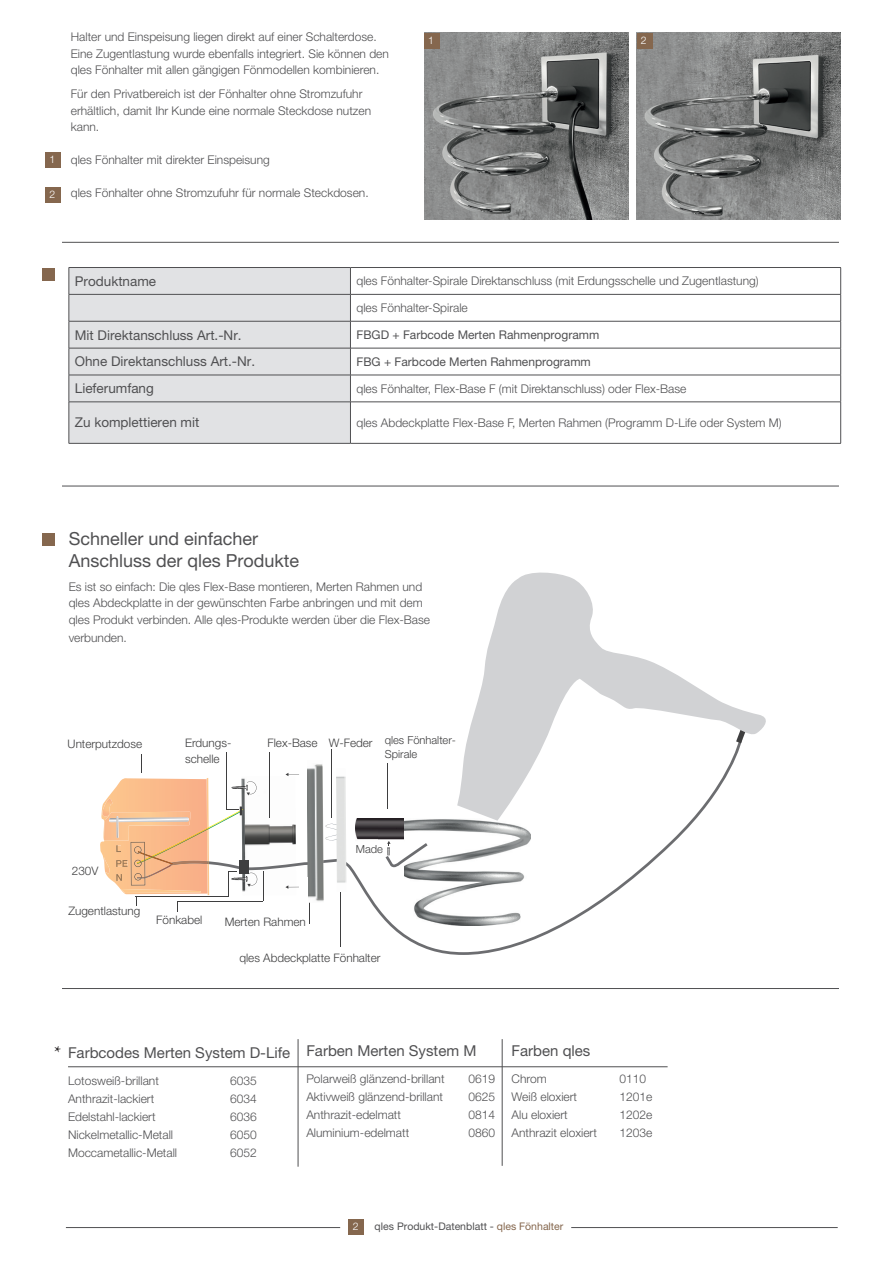
<style>
.page{position:relative;width:893px;height:1263px;background:#fff}
.page>*{position:absolute;margin:0;border:0;box-sizing:border-box;transform-origin:0 0}
.t1{font:18px/22.5px "Helvetica Neue LT Pro";color:#505052}
.t2{font:18px "Minion Pro";color:#231f20}
.t3{font:15px "Helvetica Neue LT Pro";color:#505052}
.t4{font:13.5px "Helvetica Neue LT Pro";color:#505052}
.t5{font:300 12px/16.5px "Helvetica Neue LT Pro";color:#505052}
.t6{font:12px "Helvetica Neue LT Pro";color:#505052}
.t7{font:300 11.7px "Helvetica Neue";color:#3e3e3f}
.t8{font:300 11.1px/13.6px "Helvetica Neue";color:#3e3e3f}
.t9{font:10.5px "Helvetica Neue LT Pro";color:#505052}
.t10{font:300 10.5px "Helvetica Neue LT Pro";color:#fff}
.s1{color:#85674e}
</style>
<div class="page">
<hr style="left:66px;top:1227px;width:274px;height:1px;background:#505052">
<hr style="left:571px;top:1227px;width:267px;height:1px;background:#505052">
<div style="left:349px;top:1219px;width:15px;height:15px;background:#85674e"></div>
<div style="left:70px;top:268px;width:280px;height:175px;background:#e1e2e4"></div>
<hr style="left:69px;top:267px;width:281px;height:1px;background:#505052">
<hr style="left:350px;top:267px;width:491px;height:1px;background:#505052">
<svg style="left:69px;top:268px;width:1px;height:134px"></svg>
<svg style="left:840px;top:268px;width:1px;height:134px"></svg>
<hr style="left:69px;top:402px;width:1px;height:41px;background:#505052">
<hr style="left:840px;top:402px;width:1px;height:41px;background:#505052">
<hr style="left:69px;top:294px;width:281px;height:1px;background:#505052">
<hr style="left:350px;top:294px;width:491px;height:1px;background:#505052">
<hr style="left:69px;top:321px;width:281px;height:1px;background:#505052">
<hr style="left:350px;top:321px;width:491px;height:1px;background:#505052">
<hr style="left:69px;top:348px;width:281px;height:1px;background:#505052">
<hr style="left:350px;top:348px;width:491px;height:1px;background:#505052">
<hr style="left:69px;top:375px;width:281px;height:1px;background:#505052">
<hr style="left:350px;top:375px;width:491px;height:1px;background:#505052">
<svg style="left:350px;top:268px;width:1px;height:134px"></svg>
<hr style="left:69px;top:402px;width:281px;height:1px;background:#505052">
<hr style="left:350px;top:402px;width:491px;height:1px;background:#505052">
<hr style="left:350px;top:402px;width:1px;height:41px;background:#505052">
<hr style="left:69px;top:443px;width:281px;height:1px;background:#505052">
<hr style="left:350px;top:443px;width:491px;height:1px;background:#505052">
<div style="left:42px;top:268px;width:13px;height:13px;background:#85674e"></div>
<div style="left:42px;top:533px;width:13px;height:13px;background:#85674e"></div>
<hr style="left:62px;top:486px;width:777px;height:1px;background:#505052">
<hr style="left:62px;top:242px;width:777px;height:1px;background:#505052">
<hr style="left:62px;top:988px;width:777px;height:1px;background:#505052">
<img style="left:424px;top:33px;width:204px;height:187px">
<img style="left:637px;top:33px;width:204px;height:187px">
<div style="left:424px;top:33px;width:16px;height:15px;background:#85674e"></div>
<div style="left:45px;top:152px;width:16px;height:16px;background:#85674e"></div>
<div style="left:45px;top:187px;width:16px;height:16px;background:#85674e"></div>
<div style="left:637px;top:33px;width:15px;height:15px;background:#85674e"></div>
<hr style="left:269px;top:752px;width:1px;height:66px;background:#3e3e3f">
<hr style="left:227px;top:752px;width:1px;height:58px;background:#3e3e3f">
<svg style="left:324px;top:763px;width:370px;height:192px"></svg>
<img style="left:336px;top:768px;width:10px;height:124px">
<svg style="left:457px;top:572px;width:309px;height:249px"></svg>
<svg style="left:100px;top:754px;width:210px;height:170px"></svg>
<svg style="left:366px;top:841px;width:62px;height:33px"></svg>
<img style="left:307px;top:760px;width:17px;height:143px">
<hr style="left:331px;top:749px;width:1px;height:69px;background:#3e3e3f">
<hr style="left:68px;top:1066px;width:600px;height:1px;background:#505052">
<hr style="left:298px;top:1039px;width:1px;height:128px;background:#505052">
<hr style="left:502px;top:1039px;width:1px;height:127px;background:#505052">
<p class="t10" style="left:50px;top:153px;width:7px">1</p>
<p class="t10" style="left:50px;top:188px;width:7px">2</p>
<p class="t5" style="left:71px;top:29px;width:320px">Halter und Einspeisung liegen direkt auf einer Schalterdose.<br>Eine Zugentlastung wurde ebenfalls integriert. Sie können den qles Fönhalter mit allen gängigen Fönmodellen kombinieren.</p>
<p class="t5" style="left:71px;top:86px;width:302px">Für den Privatbereich ist der Fönhalter ohne Stromzufuhr erhältlich, damit Ihr Kunde eine normale Steckdose nutzen kann.</p>
<p class="t5" style="left:71px;top:152px;width:200px">qles Fönhalter mit direkter Einspeisung</p>
<p class="t5" style="left:71px;top:185px;width:299px">qles Fönhalter ohne Stromzufuhr für normale Steckdosen.</p>
<p class="t10" style="left:428px;top:34px;width:7px">1</p>
<p class="t10" style="left:641px;top:34px;width:7px">2</p>
<p class="t4" style="left:75px;top:273px;width:83px">Produktname</p>
<p class="t5" style="left:356px;top:272px;width:404px">qles Fönhalter-Spirale Direktanschluss (mit Erdungsschelle und Zugentlastung)</p>
<p class="t5" style="left:356px;top:299px;width:113px">qles Fönhalter-Spirale</p>
<p class="t4" style="left:75px;top:327px;width:168px">Mit Direktanschluss Art.-Nr.</p>
<p class="t6" style="left:356px;top:328px;width:244px">FBGD + Farbcode Merten Rahmenprogramm</p>
<p class="t4" style="left:75px;top:353px;width:182px">Ohne Direktanschluss Art.-Nr.</p>
<p class="t6" style="left:356px;top:354px;width:236px">FBG + Farbcode Merten Rahmenprogramm</p>
<p class="t4" style="left:75px;top:380px;width:81px">Lieferumfang</p>
<p class="t5" style="left:356px;top:380px;width:332px">qles Fönhalter, Flex-Base F (mit Direktanschluss) oder Flex-Base</p>
<p class="t4" style="left:75px;top:415px;width:126px">Zu komplettieren mit</p>
<p class="t5" style="left:356px;top:414px;width:427px">qles Abdeckplatte Flex-Base F, Merten Rahmen (Programm D-Life oder System M)</p>
<h1 class="t1" style="left:69px;top:527px;width:232px">Schneller und einfacher<br>Anschluss der qles Produkte</h1>
<p class="t5" style="left:69px;top:578px;width:363px">Es ist so einfach: Die qles Flex-Base montieren, Merten Rahmen und qles Abdeckplatte in der gewünschten Farbe anbringen und mit dem qles Produkt verbinden. Alle qles-Produkte werden über die Flex-Base</p>
<p class="t5" style="left:69px;top:629px;width:60px">verbunden.</p>
<p class="t7" style="left:68px;top:736px;width:76px">Unterputzdose</p>
<p class="t7" style="left:185px;top:736px;width:48px">Erdungs-</p>
<p class="t7" style="left:267px;top:736px;width:52px">Flex-Base</p>
<p class="t7" style="left:185px;top:751px;width:36px">schelle</p>
<p class="t7" style="left:329px;top:735px;width:45px">W-Feder</p>
<p class="t8" style="left:385px;top:733px;width:73px">qles Fönhalter-<br>Spirale</p>
<p class="t7" style="left:72px;top:864px;width:28px">230V</p>
<p class="t7" style="left:68px;top:904px;width:73px">Zugentlastung</p>
<p class="t7" style="left:156px;top:912px;width:48px">Fönkabel</p>
<p class="t7" style="left:225px;top:914px;width:83px">Merten Rahmen</p>
<p class="t8" style="left:356px;top:842px;width:29px">Made</p>
<p class="t7" style="left:239px;top:950px;width:143px">qles Abdeckplatte Fönhalter</p>
<h1 class="t2" style="left:54px;top:1040px;width:9px">*</h1>
<p class="t3" style="left:68px;top:1044px;width:224px">Farbcodes Merten System D-Life</p>
<p class="t5" style="left:68px;top:1072px;width:92px">Lotosweiß-brillant</p>
<p class="t5" style="left:230px;top:1072px;width:28px">6035</p>
<p class="t5" style="left:68px;top:1090px;width:88px">Anthrazit-lackiert</p>
<p class="t5" style="left:230px;top:1090px;width:28px">6034</p>
<p class="t5" style="left:68px;top:1108px;width:89px">Edelstahl-lackiert</p>
<p class="t5" style="left:230px;top:1108px;width:28px">6036</p>
<p class="t5" style="left:68px;top:1126px;width:107px">Nickelmetallic-Metall</p>
<p class="t5" style="left:230px;top:1126px;width:28px">6050</p>
<p class="t5" style="left:68px;top:1144px;width:111px">Moccametallic-Metall</p>
<p class="t5" style="left:230px;top:1144px;width:28px">6052</p>
<p class="t3" style="left:306px;top:1042px;width:172px">Farben Merten System M</p>
<p class="t5" style="left:306px;top:1070px;width:140px">Polarweiß glänzend-brillant</p>
<p class="t5" style="left:468px;top:1070px;width:28px">0619</p>
<p class="t5" style="left:306px;top:1088px;width:138px">Aktivweiß glänzend-brillant</p>
<p class="t5" style="left:468px;top:1088px;width:28px">0625</p>
<p class="t5" style="left:306px;top:1106px;width:96px">Anthrazit-edelmatt</p>
<p class="t5" style="left:468px;top:1106px;width:28px">0814</p>
<p class="t5" style="left:306px;top:1124px;width:104px">Aluminium-edelmatt</p>
<p class="t5" style="left:468px;top:1124px;width:28px">0860</p>
<p class="t3" style="left:512px;top:1042px;width:80px">Farben qles</p>
<p class="t5" style="left:512px;top:1070px;width:37px">Chrom</p>
<p class="t5" style="left:620px;top:1070px;width:28px">0110</p>
<p class="t5" style="left:512px;top:1088px;width:67px">Weiß eloxiert</p>
<p class="t5" style="left:620px;top:1088px;width:34px">1201e</p>
<p class="t5" style="left:512px;top:1106px;width:58px">Alu eloxiert</p>
<p class="t5" style="left:620px;top:1106px;width:34px">1202e</p>
<p class="t5" style="left:512px;top:1124px;width:87px">Anthrazit eloxiert</p>
<p class="t5" style="left:620px;top:1124px;width:34px">1203e</p>
<p class="t10" style="left:353px;top:1219px;width:7px">2</p>
<p class="t9" style="left:374px;top:1220px;width:190px">qles Produkt-Datenblatt - <span class="s1">qles Fönhalter</span></p>
</div>
